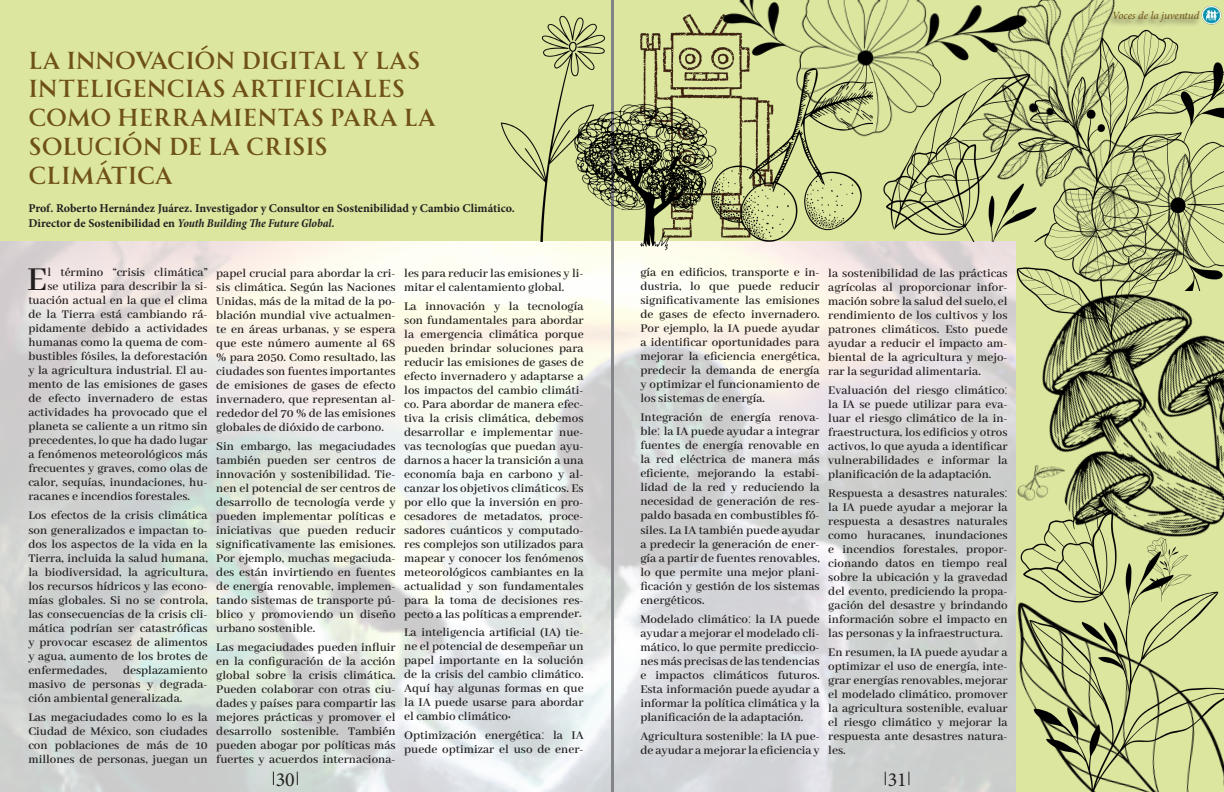
<style>
.page{position:relative;width:1224px;height:792px;background:#fff}
.page>*{position:absolute;margin:0;border:0;box-sizing:border-box;transform-origin:0 0}
.t1{font:600 36.9px "Abhaya Libre";color:#231f20}
.t2{font:500 24px/28.8px "Allrounder Monument";letter-spacing:-.015em;color:#6f5118}
.t3{font:20px "Minion Pro";color:#231f20}
.t4{font:600 13px/14px "Abhaya Libre";color:#231f20;text-align:justify}
.t5{font:700 12px/14.4px "Minion Pro";letter-spacing:-.005em;color:#231f20}
.t6{font:italic 11px "Minion Pro";letter-spacing:-.005em;color:#6f5118}
.s1{font-style:italic;font-stretch:condensed}
.s2{font-family:"Open Sans";font-weight:300}
</style>
<div class="page">
<img style="left:0;top:241px;width:982px;height:551px">
<div style="left:0;top:0;width:1224px;height:241px;background:#dce69f"></div>
<img style="left:514px;top:0;width:409px;height:406px">
<img style="left:952px;top:394px;width:272px;height:215px">
<img style="left:982px;top:445px;width:242px;height:347px">
<img style="left:692px;top:0;width:190px;height:51px">
<img style="left:867px;top:45px;width:15px;height:84px">
<img style="left:692px;top:51px;width:181px;height:207px">
<img style="left:861px;top:129px;width:21px;height:112px">
<img style="left:882px;top:0;width:342px;height:394px">
<img style="left:989px;top:579px;width:235px;height:213px">
<img style="left:999px;top:431px;width:87px;height:92px">
<img style="left:1143px;top:517px;width:55px;height:96px">
<div style="left:1106px;top:9px;width:96px;height:21px;background:#231f20;opacity:.78"></div>
<img style="left:1200px;top:4px;width:22px;height:24px">
<svg style="left:273px;top:772px;width:1px;height:13px"></svg>
<svg style="left:297px;top:772px;width:1px;height:13px"></svg>
<svg style="left:885px;top:772px;width:1px;height:13px"></svg>
<svg style="left:909px;top:772px;width:1px;height:13px"></svg>
<hr style="left:611px;top:0;width:2px;height:792px;background:#828487">
<img style="left:543px;top:81px;width:187px;height:170px">
<p class="t2" style="left:28px;top:43px;width:409px">LA INNOVACIÓN DIGITAL Y LAS<br>INTELIGENCIAS ARTIFICIALES<br>COMO HERRAMIENTAS PARA LA</p>
<p class="t2" style="left:28px;top:130px;width:301px">SOLUCIÓN DE LA CRISIS</p>
<p class="t2" style="left:28px;top:158px;width:146px">CLIMÁTICA</p>
<p class="t5" style="left:28px;top:201px;width:488px">Prof. Roberto Hernández Juárez. Investigador y Consultor en Sostenibilidad y Cambio Climático.<br>Director de Sostenibilidad en <span class="s1">Youth Building The Future Global.</span></p>
<p class="t1" style="left:27px;top:260px;width:22px">E</p>
<p class="t4" style="left:47px;top:266px;width:162px">l término “crisis climática”</p>
<p class="t4" style="left:47px;top:280px;width:162px">se utiliza para describir la si-</p>
<p class="t4" style="left:28px;top:294px;width:181px">tuación actual en la que el clima</p>
<p class="t4" style="left:28px;top:308px;width:181px">de la Tierra está cambiando rá-</p>
<p class="t4" style="left:28px;top:322px;width:181px">pidamente debido a actividades</p>
<p class="t4" style="left:28px;top:336px;width:181px">humanas como la quema de com-</p>
<p class="t4" style="left:28px;top:350px;width:181px">bustibles fósiles, la deforestación</p>
<p class="t4" style="left:28px;top:364px;width:181px">y la agricultura industrial. El au-</p>
<p class="t4" style="left:28px;top:378px;width:181px">mento de las emisiones de gases</p>
<p class="t4" style="left:28px;top:392px;width:181px">de efecto invernadero de estas</p>
<p class="t4" style="left:28px;top:406px;width:181px">actividades ha provocado que el</p>
<p class="t4" style="left:28px;top:420px;width:181px">planeta se caliente a un ritmo sin</p>
<p class="t4" style="left:28px;top:434px;width:181px">precedentes, lo que ha dado lugar</p>
<p class="t4" style="left:28px;top:448px;width:181px">a fenómenos meteorológicos más</p>
<p class="t4" style="left:28px;top:462px;width:181px">frecuentes y graves, como olas de</p>
<p class="t4" style="left:28px;top:476px;width:181px">calor, sequías, inundaciones, hu-</p>
<p class="t4" style="left:28px;top:490px;width:163px">racanes e incendios forestales.</p>
<p class="t4" style="left:28px;top:509px;width:181px">Los efectos de la crisis climática son generalizados e impactan to&shy;dos los aspectos de la vida en la Tierra, incluida la salud humana, la biodiversidad, la agricultura, los recursos hídricos y las econo&shy;mías globales. Si no se controla, las consecuencias de la crisis cli&shy;mática podrían ser catastróficas y provocar escasez de alimentos y agua, aumento de los brotes de enfermedades, desplazamiento masivo de personas y degrada&shy;ción ambiental generalizada.</p>
<p class="t4" style="left:28px;top:710px;width:181px">Las megaciudades como lo es la Ciudad de México, son ciudades con poblaciones de más de 10 millones de personas, juegan un</p>
<p class="t4" style="left:216px;top:266px;width:181px">papel crucial para abordar la cri&shy;sis climática. Según las Naciones Unidas, más de la mitad de la po&shy;blación mundial vive actualmen&shy;te en áreas urbanas, y se espera que este número aumente al 68 % para 2050. Como resultado, las ciudades son fuentes importantes de emisiones de gases de efecto invernadero, que representan al&shy;rededor del 70 % de las emisiones globales de dióxido de carbono.</p>
<p class="t4" style="left:216px;top:439px;width:181px">Sin embargo, las megaciudades también pueden ser centros de innovación y sostenibilidad. Tie&shy;nen el potencial de ser centros de desarrollo de tecnología verde y pueden implementar políticas e iniciativas que pueden reducir significativamente las emisiones.<br>Por ejemplo, muchas megaciuda&shy;des están invirtiendo en fuentes de energía renovable, implemen&shy;tando sistemas de transporte pú&shy;blico y promoviendo un diseño urbano sostenible.</p>
<p class="t4" style="left:216px;top:640px;width:181px">Las megaciudades pueden influir en la configuración de la acción global sobre la crisis climática.<br>Pueden colaborar con otras ciu&shy;dades y países para compartir las mejores prácticas y promover el desarrollo sostenible. También pueden abogar por políticas más fuertes y acuerdos internaciona-</p>
<p class="t4" style="left:404px;top:266px;width:181px">les para reducir las emisiones y li&shy;mitar el calentamiento global.</p>
<p class="t4" style="left:404px;top:299px;width:181px">La innovación y la tecnología son fundamentales para abordar la emergencia climática porque pueden brindar soluciones para reducir las emisiones de gases de efecto invernadero y adaptarse a los impactos del cambio climáti&shy;co. Para abordar de manera efec&shy;tiva la crisis climática, debemos desarrollar e implementar nue&shy;vas tecnologías que puedan ayu&shy;darnos a hacer la transición a una economía baja en carbono y al&shy;canzar los objetivos climáticos. Es por ello que la inversión en pro&shy;cesadores de metadatos, proce&shy;sadores cuánticos y computado&shy;res complejos son utilizados para mapear y conocer los fenómenos meteorológicos cambiantes en la actualidad y son fundamentales para la toma de decisiones res&shy;pecto a las políticas a emprender.</p>
<p class="t4" style="left:404px;top:626px;width:181px">La inteligencia artificial (IA) tie&shy;ne el potencial de desempeñar un papel importante en la solución de la crisis del cambio climático.<br>Aquí hay algunas formas en que la IA puede usarse para abordar el cambio climático:</p>
<p class="t4" style="left:404px;top:729px;width:181px">Optimización energética<span class="s2">:</span> la IA puede optimizar el uso de ener-</p>
<p class="t4" style="left:640px;top:266px;width:181px">gía en edificios, transporte e in&shy;dustria, lo que puede reducir significativamente las emisiones de gases de efecto invernadero.<br>Por ejemplo, la IA puede ayudar a identificar oportunidades para mejorar la eficiencia energética, predecir la demanda de energía y optimizar el funcionamiento de los sistemas de energía.</p>
<p class="t4" style="left:640px;top:411px;width:181px">Integración de energía renova&shy;ble<span class="s2">:</span> la IA puede ayudar a integrar fuentes de energía renovable en la red eléctrica de manera más eficiente, mejorando la estabi&shy;lidad de la red y reduciendo la necesidad de generación de res&shy;paldo basada en combustibles fó&shy;siles. La IA también puede ayudar a predecir la generación de ener&shy;gía a partir de fuentes renovables, lo que permite una mejor plani&shy;ficación y gestión de los sistemas energéticos.</p>
<p class="t4" style="left:640px;top:612px;width:181px">Modelado climático<span class="s2">:</span> la IA puede ayudar a mejorar el modelado cli&shy;mático, lo que permite prediccio&shy;nes más precisas de las tendencias e impactos climáticos futuros.<br>Esta información puede ayudar a informar la política climática y la planificación de la adaptación.</p>
<p class="t4" style="left:640px;top:729px;width:181px">Agricultura sostenible<span class="s2">:</span> la IA pue&shy;de ayudar a mejorar la eficiencia y</p>
<p class="t4" style="left:828px;top:266px;width:181px">la sostenibilidad de las prácticas agrícolas al proporcionar infor&shy;mación sobre la salud del suelo, el rendimiento de los cultivos y los patrones climáticos. Esto puede ayudar a reducir el impacto am&shy;biental de la agricultura y mejo&shy;rar la seguridad alimentaria.</p>
<p class="t4" style="left:828px;top:383px;width:181px">Evaluación del riesgo climático<span class="s2">: </span>la IA se puede utilizar para eva&shy;luar el riesgo climático de la in&shy;fraestructura, los edificios y otros activos, lo que ayuda a identificar vulnerabilidades e informar la planificación de la adaptación.</p>
<p class="t4" style="left:828px;top:486px;width:181px">Respuesta a desastres naturales<span class="s2">: </span>la IA puede ayudar a mejorar la respuesta a desastres naturales como huracanes, inundaciones e incendios forestales, propor&shy;cionando datos en tiempo real sobre la ubicación y la gravedad del evento, prediciendo la propa&shy;gación del desastre y brindando información sobre el impacto en las personas y la infraestructura.</p>
<p class="t4" style="left:828px;top:645px;width:181px">En resumen, la IA puede ayudar a optimizar el uso de energía, inte&shy;grar energías renovables, mejorar el modelado climático, promover la agricultura sostenible, evaluar el riesgo climático y mejorar la respuesta ante desastres natura&shy;les.</p>
<p class="t3" style="left:276px;top:766px;width:21px">30</p>
<p class="t3" style="left:888px;top:766px;width:21px">31</p>
<p class="t6" style="left:1112px;top:8px;width:89px">Voces de la juventud</p>
</div>
